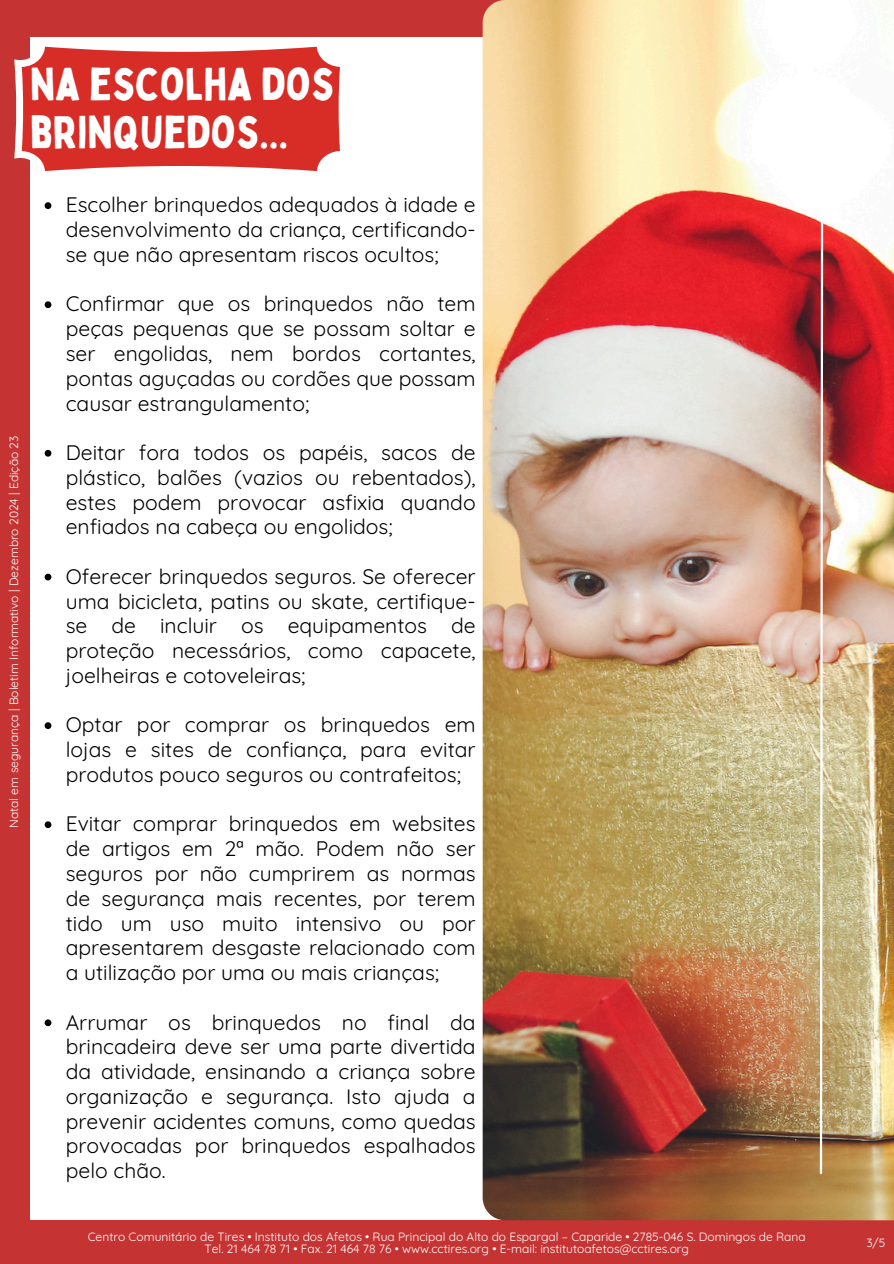
<style>
.page{position:relative;width:894px;height:1264px;background:#fff}
.page>*{position:absolute;margin:0;border:0;box-sizing:border-box;transform-origin:0 0}
.t1{font:45px/48.3px "Bobby Jones";color:#fff}
.t2{font:21px/24.8px "Quicksand";color:#000;text-align:justify}
.t3{font:12px "Quicksand";color:#fff}
</style>
<div class="page">
<div style="left:0;top:0;width:893px;height:1263px;background:#c63333"></div>
<div style="left:30px;top:37px;width:830px;height:1182px;background:#fff"></div>
<img style="left:482px;top:0;width:411px;height:1220px">
<img style="left:818px;top:158px;width:6px;height:1017px">
<svg style="left:780px;top:44px;width:80px;height:90px"></svg>
<svg style="left:14px;top:46px;width:303px;height:126px;fill:#fff"></svg>
<svg style="left:22px;top:47px;width:318px;height:124px;background:#da3d36"></svg>
<svg style="left:45px;top:202px;width:6px;height:7px"></svg>
<svg style="left:45px;top:301px;width:6px;height:7px"></svg>
<svg style="left:45px;top:450px;width:6px;height:6px"></svg>
<svg style="left:45px;top:573px;width:6px;height:7px"></svg>
<svg style="left:45px;top:722px;width:6px;height:7px"></svg>
<svg style="left:45px;top:821px;width:6px;height:7px"></svg>
<svg style="left:45px;top:1019px;width:6px;height:7px"></svg>
<p class="t1" style="left:30px;top:59px;width:305px">NA ESCOLHA DOS<br>BRINQUEDOS...</p>
<p class="t3" style="left:6px;top:828px;width:394px;rotate:-90deg">Natal em segurança | Boletim Informativo | Dezembro 2024 | Edição 23</p>
<p class="t2" style="left:66px;top:192px;width:411px">Escolher brinquedos adequados à idade e desenvolvimento da criança, certificando&shy;se que não apresentam riscos ocultos;</p>
<h1 class="t2" style="left:66px;top:291px;width:411px">Confirmar que os brinquedos não tem peças pequenas que se possam soltar e ser engolidas, nem bordos cortantes, pontas aguçadas ou cordões que possam causar estrangulamento;</h1>
<p class="t2" style="left:66px;top:440px;width:411px">Deitar fora todos os papéis, sacos de plástico, balões (vazios ou rebentados), estes podem provocar asfixia quando enfiados na cabeça ou engolidos;</p>
<p class="t2" style="left:66px;top:563px;width:411px">Oferecer brinquedos seguros. Se oferecer uma bicicleta, patins ou skate, certifique&shy;se de incluir os equipamentos de proteção necessários, como capacete, joelheiras e cotoveleiras;</p>
<p class="t2" style="left:66px;top:712px;width:411px">Optar por comprar os brinquedos em lojas e sites de confiança, para evitar produtos pouco seguros ou contrafeitos;</p>
<p class="t2" style="left:66px;top:811px;width:411px">Evitar comprar brinquedos em websites de artigos em 2ª mão. Podem não ser seguros por não cumprirem as normas de segurança mais recentes, por terem tido um uso muito intensivo ou por apresentarem desgaste relacionado com a utilização por uma ou mais crianças;</p>
<p class="t2" style="left:66px;top:1009px;width:411px">Arrumar os brinquedos no final da brincadeira deve ser uma parte divertida da atividade, ensinando a criança sobre organização e segurança. Isto ajuda a prevenir acidentes comuns, como quedas provocadas por brinquedos espalhados pelo chão.</p>
<p class="t3" style="left:88px;top:1228px;width:719px">Centro Comunitário de Tires • Instituto dos Afetos • Rua Principal do Alto do Espargal – Caparide • 2785-046 S. Domingos de Rana</p>
<p class="t3" style="left:204px;top:1240px;width:486px">Tel. 21 464 78 71 • Fax. 21 464 78 76 • www.cctires.org • E-mail: institutoafetos@cctires.org</p>
<p class="t3" style="left:866px;top:1234px;width:21px">3/5</p>
</div>
